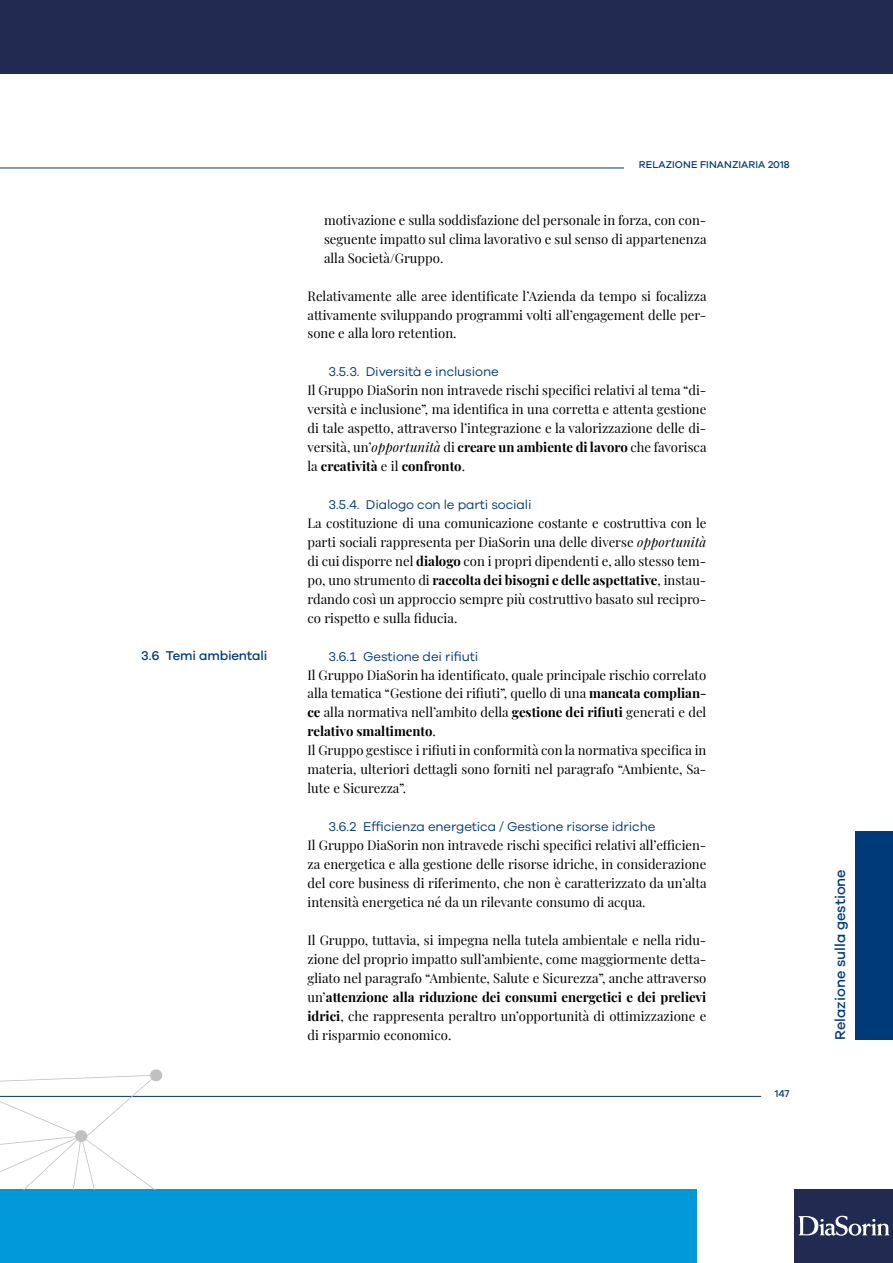
<style>
.page{position:relative;width:893px;height:1263px;background:#fff}
.page>*{position:absolute;margin:0;border:0;box-sizing:border-box;transform-origin:0 0}
.t1{font:500 14.55px "Galano Grotesque";color:#003a78}
.t2{font:13.05px/18.9px "Playfair Display";color:#000;text-align:justify}
.t3{font:13.05px "Galano Grotesque";letter-spacing:-.01em;color:#003a78}
.t4{font:500 13.05px "Galano Grotesque";letter-spacing:-.01em;color:#003a78}
.t5{font:500 10.2px "Galano Grotesque";letter-spacing:.01em;color:#003a78}
.s1{font-style:italic}
.s2{font-weight:700}
</style>
<div class="page">
<div style="left:0;top:1189px;width:696px;height:74px;background:#0098d6"></div>
<div style="left:0;top:0;width:893px;height:73px;background:#212b52"></div>
<div style="left:794px;top:1189px;width:99px;height:74px;background:#212b52"></div>
<svg style="left:798px;top:1216px;width:91px;height:20px"></svg>
<hr style="left:0;top:1096px;width:761px;height:1px;background:#003a78">
<hr style="left:0;top:168px;width:624px;height:1px;background:#003a78">
<div style="left:856px;top:831px;width:37px;height:209px;background:#003a78"></div>
<svg style="left:0;top:1069px;width:216px;height:120px"></svg>
<p class="t4" style="left:141px;top:648px;width:128px">3.6 Temi ambientali</p>
<p class="t5" style="left:639px;top:159px;width:152px">RELAZIONE FINANZIARIA 2018</p>
<p class="t2" style="left:324px;top:209px;width:384px">motivazione e sulla soddisfazione del personale in forza, con con&shy;seguente impatto sul clima lavorativo e sul senso di appartenenza alla Società/Gruppo.</p>
<p class="t2" style="left:307px;top:285px;width:401px">Relativamente alle aree identificate l’Azienda da tempo si focalizza attivamente sviluppando programmi volti all’engagement delle per&shy;sone e alla loro retention.</p>
<p class="t3" style="left:328px;top:364px;width:172px">3.5.3. Diversità e inclusione</p>
<p class="t2" style="left:307px;top:380px;width:401px">Il Gruppo DiaSorin non intravede rischi specifici relativi al tema “di&shy;versità e inclusione”, ma identifica in una corretta e attenta gestione di tale aspetto, attraverso l’integrazione e la valorizzazione delle di&shy;versità, un’<span class="s1">opportunità</span> di <span class="s2">creare un ambiente di lavoro</span> che favorisca la <span class="s2">creatività</span> e il <span class="s2">confronto</span>.</p>
<p class="t3" style="left:328px;top:497px;width:205px">3.5.4. Dialogo con le parti sociali</p>
<p class="t2" style="left:307px;top:512px;width:400px">La costituzione di una comunicazione costante e costruttiva con le parti sociali rappresenta per DiaSorin una delle diverse <span class="s1">opportunità </span>di cui disporre nel <span class="s2">dialogo</span> con i propri dipendenti e, allo stesso tem&shy;po, uno strumento di <span class="s2">raccolta dei bisogni e delle aspettative</span>, instau&shy;rdando così un approccio sempre più costruttivo basato sul recipro&shy;co rispetto e sulla fiducia.</p>
<p class="t3" style="left:328px;top:648px;width:152px">3.6.1 Gestione dei rifiuti</p>
<p class="t2" style="left:307px;top:664px;width:400px;text-align:left">Il Gruppo DiaSorin ha identificato, quale principale rischio correlato alla tematica “Gestione dei rifiuti”, quello di una <span class="s2">mancata complian&shy;ce</span> alla normativa nell’ambito della <span class="s2">gestione dei rifiuti</span> generati e del <span class="s2">relativo smaltimento</span>.<br>Il Gruppo gestisce i rifiuti in conformità con la normativa specifica in materia, ulteriori dettagli sono forniti nel paragrafo “Ambiente, Sa&shy;lute e Sicurezza”.</p>
<p class="t3" style="left:328px;top:819px;width:329px">3.6.2 Efficienza energetica / Gestione risorse idriche</p>
<p class="t2" style="left:307px;top:835px;width:401px">Il Gruppo DiaSorin non intravede rischi specifici relativi all’efficien&shy;za energetica e alla gestione delle risorse idriche, in considerazione del core business di riferimento, che non è caratterizzato da un’alta intensità energetica né da un rilevante consumo di acqua.</p>
<p class="t2" style="left:307px;top:929px;width:400px">Il Gruppo, tuttavia, si impegna nella tutela ambientale e nella ridu&shy;zione del proprio impatto sull’ambiente, come maggiormente detta&shy;gliato nel paragrafo “Ambiente, Salute e Sicurezza”, anche attraverso un’<span class="s2">attenzione alla riduzione dei consumi energetici e dei prelievi idrici</span>, che rappresenta peraltro un’opportunità di ottimizzazione e di risparmio economico.</p>
<p class="t5" style="left:775px;top:1087px;width:16px">147</p>
<p class="t1" style="left:831px;top:1040px;width:172px;rotate:-90deg">Relazione sulla gestione</p>
</div>
